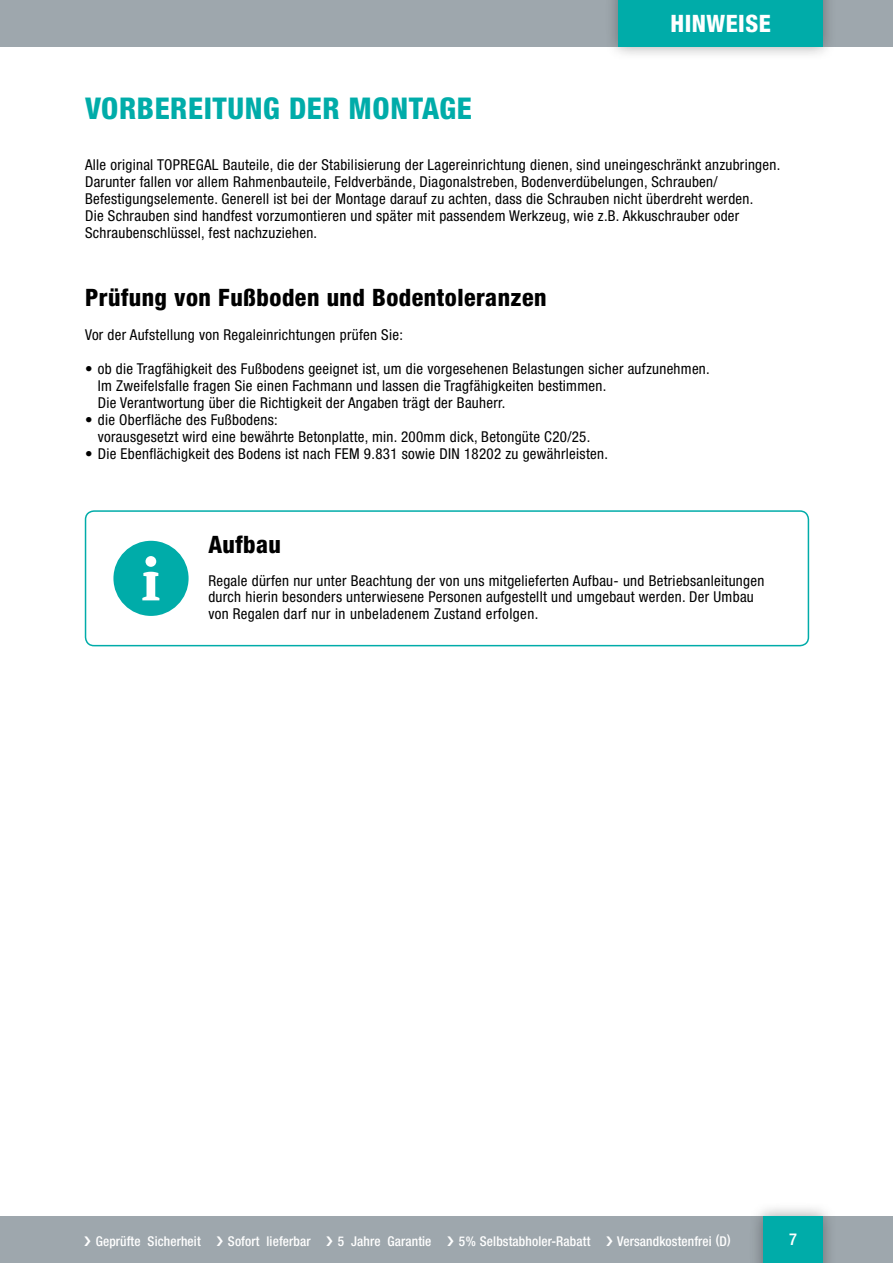
<style>
.page{position:relative;width:893px;height:1263px;background:#fff}
.page>*{position:absolute;margin:0;border:0;box-sizing:border-box;transform-origin:0 0}
.t1{font:800 condensed 30px "Helvetica Neue LT Std";letter-spacing:.02em;color:#00aca9}
.t2{font:800 condensed 24px "Helvetica Neue LT Std";letter-spacing:.02em;color:#000}
.t3{font:800 condensed 24px "Helvetica Neue LT Std";letter-spacing:.02em;color:#fff}
.t4{font:500 condensed 16.5px "Helvetica Neue LT Std";color:#fff}
.t5{font:condensed 15px/17px "Helvetica Neue LT Std";letter-spacing:.02em;color:#000}
.t6{font:500 condensed 13.5px "Helvetica Neue LT Std";letter-spacing:.01em;color:#fff}
</style>
<div class="page">
<div style="left:0;top:1216px;width:893px;height:47px;background:#9ea7ad"></div>
<div style="left:0;top:0;width:893px;height:47px;background:#9ea7ad"></div>
<div style="left:604px;top:0;width:233px;height:61px;background:#000;opacity:.35"></div>
<div style="left:619px;top:0;width:204px;height:47px;background:#00aca9"></div>
<div style="left:749px;top:1202px;width:88px;height:61px;background:#000;opacity:.35"></div>
<div style="left:763px;top:1216px;width:60px;height:47px;background:#00aca9"></div>
<div style="left:85px;top:510px;width:724px;height:136px;border:2px solid #00aca9;border-radius:9px"></div>
<svg style="left:113px;top:541px;width:76px;height:75px"></svg>
<h1 class="t1" style="left:85px;top:90px;width:388px">VORBEREITUNG DER MONTAGE</h1>
<h2 class="t3" style="left:670px;top:8px;width:102px">HINWEISE</h2>
<p class="t5" style="left:85px;top:156px;width:697px">Alle original TOPREGAL Bauteile, die der Stabilisierung der Lagereinrichtung dienen, sind uneingeschränkt anzubringen.<br>Darunter fallen vor allem Rahmenbauteile, Feldverbände, Diagonalstreben, Bodenverdübelungen, Schrauben/ Befestigungselemente. Generell ist bei der Montage darauf zu achten, dass die Schrauben nicht überdreht werden.<br>Die Schrauben sind handfest vorzumontieren und später mit passendem Werkzeug, wie z.B. Akkuschrauber oder Schraubenschlüssel, fest nachzuziehen.</p>
<h2 class="t2" style="left:85px;top:283px;width:463px">Prüfung von Fußboden und Bodentoleranzen</h2>
<p class="t5" style="left:85px;top:326px;width:319px">Vor der Aufstellung von Regaleinrichtungen prüfen Sie:</p>
<p class="t5" style="left:98px;top:360px;width:613px;text-indent:-13px">• ob die Tragfähigkeit des Fußbodens geeignet ist, um die vorgesehenen Belastungen sicher aufzunehmen.<br>Im Zweifelsfalle fragen Sie einen Fachmann und lassen die Tragfähigkeiten bestimmen.<br>Die Verantwortung über die Richtigkeit der Angaben trägt der Bauherr.</p>
<p class="t5" style="left:98px;top:411px;width:494px;text-indent:-13px">• die Oberfläche des Fußbodens:<br>vorausgesetzt wird eine bewährte Betonplatte, min. 200mm dick, Betongüte C20/25.</p>
<p class="t5" style="left:85px;top:445px;width:524px">• Die Ebenflächigkeit des Bodens ist nach FEM 9.831 sowie DIN 18202 zu gewährleisten.</p>
<h2 class="t2" style="left:208px;top:529px;width:74px">Aufbau</h2>
<p class="t5" style="left:208px;top:572px;width:557px;line-height:16.5px">Regale dürfen nur unter Beachtung der von uns mitgelieferten Aufbau- und Betriebsanleitungen durch hierin besonders unterwiesene Personen aufgestellt und umgebaut werden. Der Umbau von Regalen darf nur in unbeladenem Zustand erfolgen.</p>
<p class="t6" style="left:96px;top:1233px;width:107px">Geprüfte Sicherheit</p>
<p class="t6" style="left:228px;top:1233px;width:84px">Sofort lieferbar</p>
<p class="t6" style="left:338px;top:1233px;width:95px">5 Jahre Garantie</p>
<p class="t6" style="left:459px;top:1233px;width:133px">5% Selbstabholer-Rabatt</p>
<p class="t6" style="left:617px;top:1233px;width:115px">Versandkostenfrei (D)</p>
<p class="t4" style="left:789px;top:1229px;width:9px">7</p>
</div>
